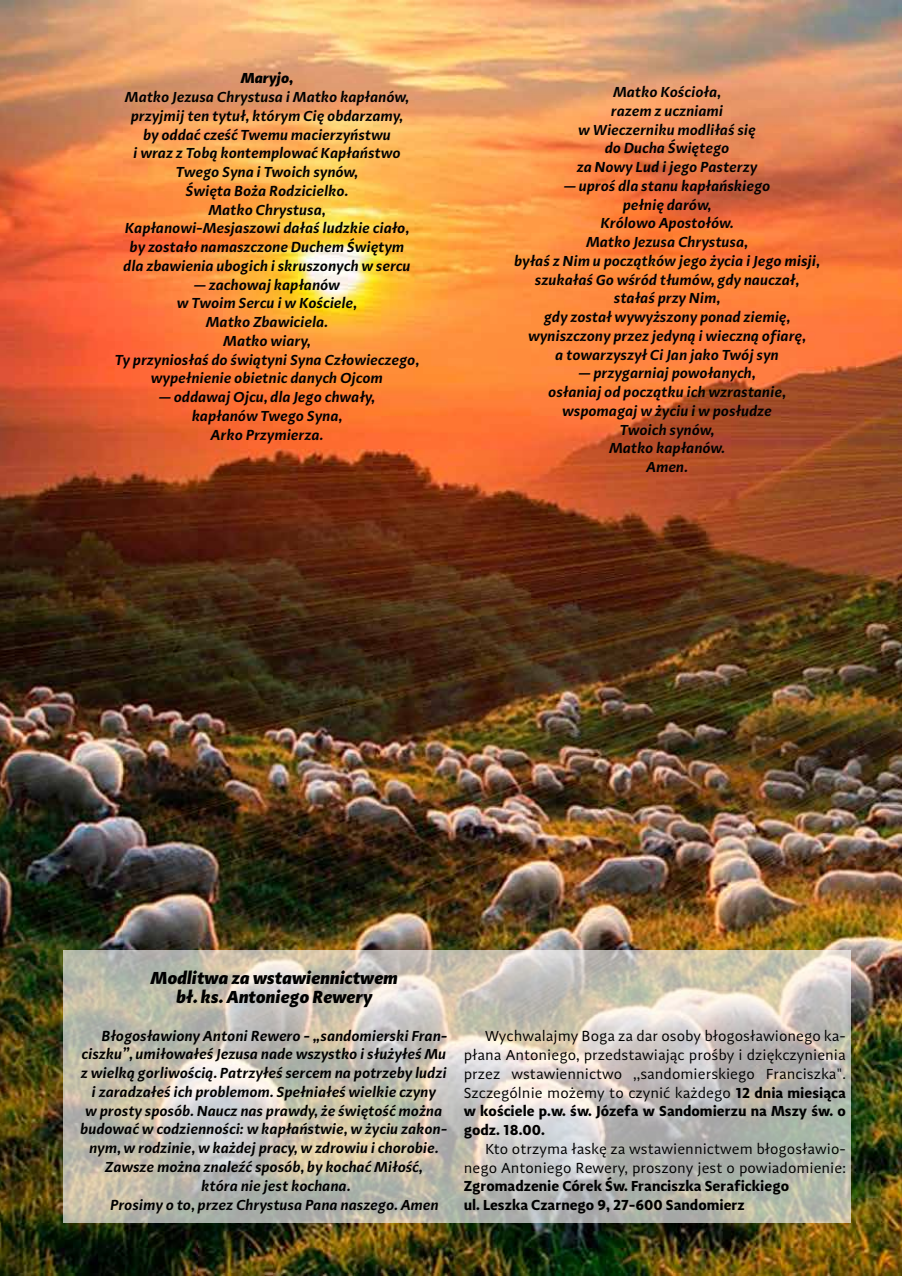
<style>
.page{position:relative;width:902px;height:1276px;background:#fff}
.page>*{position:absolute;margin:0;border:0;box-sizing:border-box;transform-origin:0 0}
.t1{font:italic 900 18px/18.8px "Adagio Sans";color:#000;text-align:center}
.t2{font:italic 600 15px/18.8px "Adagio Sans";color:#000;text-align:center}
.t3{font:15px/18.8px "Adagio Sans";color:#000;text-align:justify}
.t4{font:700 15px/18.8px "Adagio Sans";color:#000}
.t5{font:italic 900 15px "Adagio Sans";color:#000}
.s1{font-weight:700}
</style>
<div class="page">
<img style="left:0;top:0;width:901px;height:1276px">
<svg style="left:64px;top:950px;width:786px;height:272px;background:#c5c2b7"></svg>
<p class="t5" style="left:242px;top:68px;width:54px">Maryjo,</p>
<p class="t2" style="left:124px;top:88px;width:289px">Matko Jezusa Chrystusa i Matko kapłanów, przyjmij ten tytuł, którym Cię obdarzamy, by oddać cześć Twemu macierzyństwu<br>i wraz z Tobą kontemplować Kapłaństwo Twego Syna i Twoich synów,<br>Święta Boża Rodzicielko.<br>Matko Chrystusa,<br>Kapłanowi-Mesjaszowi dałaś ludzkie ciało, by zostało namaszczone Duchem Świętym dla zbawienia ubogich i skruszonych w sercu</p>
<p class="t2" style="left:116px;top:275px;width:306px">— zachowaj kapłanów<br>w Twoim Sercu i w Kościele,<br>Matko Zbawiciela.<br>Matko wiary,<br>Ty przyniosłaś do świątyni Syna Człowieczego, wypełnienie obietnic danych Ojcom</p>
<p class="t2" style="left:160px;top:388px;width:218px">— oddawaj Ojcu, dla Jego chwały, kapłanów Twego Syna,<br>Arko Przymierza.</p>
<p class="t2" style="left:577px;top:83px;width:182px">Matko Kościoła,<br>razem z uczniami<br>w Wieczerniku modliłaś się do Ducha Świętego<br>za Nowy Lud i jego Pasterzy</p>
<p class="t2" style="left:515px;top:177px;width:307px">— uproś dla stanu kapłańskiego<br>pełnię darów,<br>Królowo Apostołów.<br>Matko Jezusa Chrystusa,<br>byłaś z Nim u początków jego życia i Jego misji, szukałaś Go wśród tłumów, gdy nauczał, stałaś przy Nim,<br>gdy został wywyższony ponad ziemię, wyniszczony przez jedyną i wieczną ofiarę,<br>a towarzyszył Ci Jan jako Twój syn</p>
<p class="t2" style="left:549px;top:364px;width:239px">— przygarniaj powołanych,<br>osłaniaj od początku ich wzrastanie, wspomagaj w życiu i w posłudze<br>Twoich synów,<br>Matko kapłanów.<br>Amen.</p>
<p class="t1" style="left:152px;top:969px;width:248px">Modlitwa za wstawiennictwem bł. ks. Antoniego Rewery</p>
<p class="t2" style="left:102px;top:1026px;width:348px">Błogosławiony Antoni Rewero - „sandomierski Fran-</p>
<p class="t2" style="left:82px;top:1045px;width:366px">ciszku”, umiłowałeś Jezusa nade wszystko i służyłeś Mu</p>
<p class="t2" style="left:82px;top:1064px;width:367px">z wielką gorliwością. Patrzyłeś sercem na potrzeby ludzi</p>
<p class="t2" style="left:93px;top:1082px;width:346px">i zaradzałeś ich problemom. Spełniałeś wielkie czyny</p>
<p class="t2" style="left:86px;top:1101px;width:358px">w prosty sposób. Naucz nas prawdy, że świętość można</p>
<p class="t2" style="left:81px;top:1120px;width:368px">budować w codzienności: w kapłaństwie, w życiu zakon-</p>
<p class="t2" style="left:90px;top:1139px;width:351px">nym, w rodzinie, w każdej pracy, w zdrowiu i chorobie.</p>
<p class="t2" style="left:106px;top:1157px;width:319px">Zawsze można znaleźć sposób, by kochać Miłość,</p>
<p class="t2" style="left:202px;top:1176px;width:150px">która nie jest kochana.</p>
<p class="t2" style="left:111px;top:1195px;width:330px">Prosimy o to, przez Chrystusa Pana naszego. Amen</p>
<p class="t3" style="left:463px;top:1027px;width:383px;text-indent:21px">Wychwalajmy Boga za dar osoby błogosławionego ka&shy;płana Antoniego, przedstawiając prośby i dziękczynienia przez wstawiennictwo ,,sandomierskiego Franciszka".<br>Szczególnie możemy to czynić każdego <span class="s1">12 dnia miesiąca w kościele p.w. św. Józefa w Sandomierzu na Mszy św. o godz. 18.00.</span></p>
<p class="t3" style="left:463px;top:1139px;width:383px;text-align:right">Kto otrzyma łaskę za wstawiennictwem błogosławio&shy;nego Antoniego Rewery, proszony jest o powiadomienie:</p>
<p class="t4" style="left:463px;top:1177px;width:327px">Zgromadzenie Córek Św. Franciszka Serafickiego ul. Leszka Czarnego 9, 27-600 Sandomierz</p>
</div>
